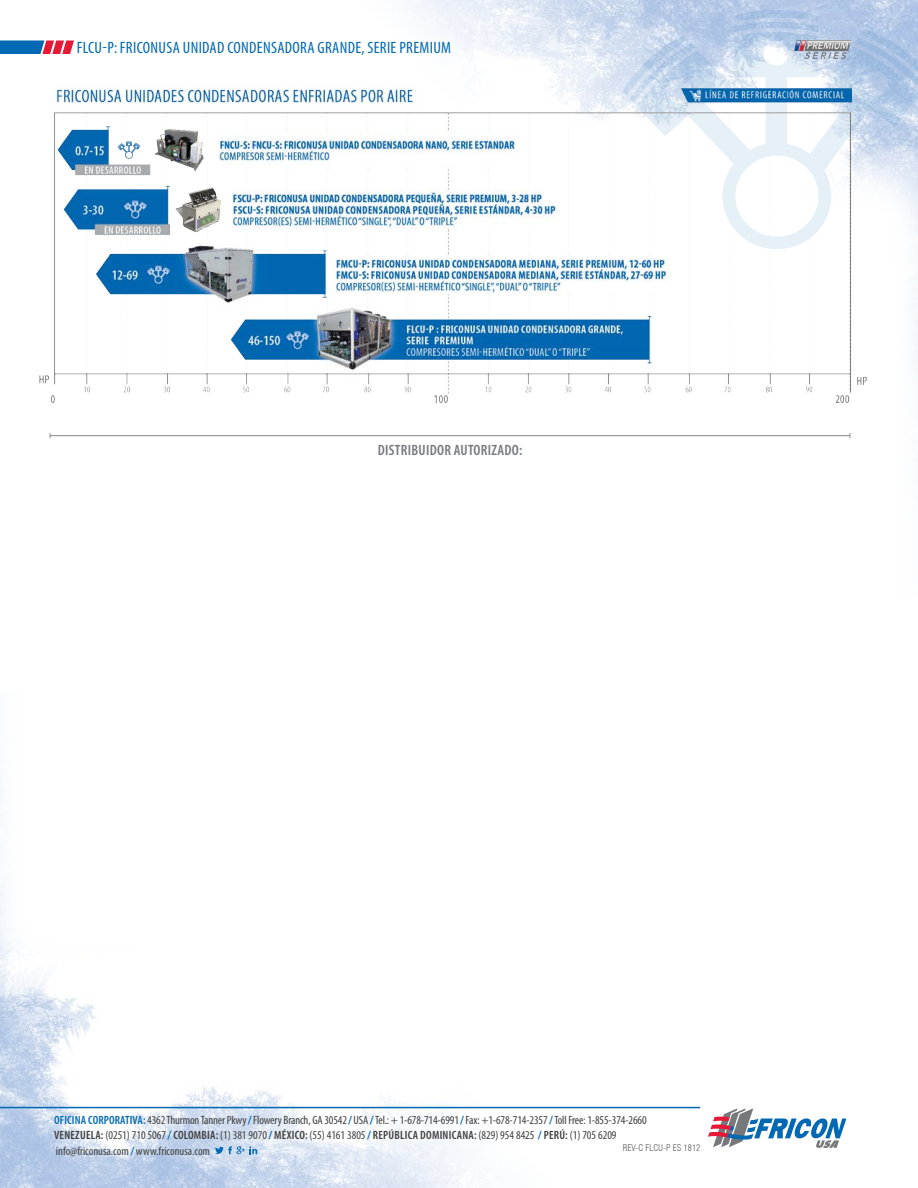
<style>
.page{position:relative;width:918px;height:1188px;background:#fff}
.page>*{position:absolute;margin:0;border:0;box-sizing:border-box;transform-origin:0 0}
.Model_Name_1{font:condensed 16.5px "Myriad Pro";letter-spacing:.02em;color:#0168b3}
.MAIN{font:600 condensed 15px "Myriad Pro";letter-spacing:.02em;color:#76787b}
.t1{font:condensed 12px/15.3px "Myriad Pro";letter-spacing:-.01em;color:#3e3e3f}
.t2{font:300 condensed 9px "Swiss 721 BT";color:#57585a}
.s1{font-weight:600;color:#0168b3}
.s2{font-weight:700;color:#0168b3}
.s3{font-weight:600}
</style>
<div class="page">
<img style="left:408px;top:0;width:510px;height:87px">
<img style="left:0;top:1003px;width:701px;height:185px">
<svg style="left:623px;top:8px;width:295px;height:227px;background:#c4d5eb"></svg>
<svg style="left:708px;top:1108px;width:138px;height:40px"></svg>
<hr style="left:0;top:1107px;width:700px;height:1px;background:#0168b3">
<svg style="left:215px;top:1146px;width:42px;height:8px"></svg>
<div style="left:65px;top:29px;width:398px;height:39px;background:#fff"></div>
<svg style="left:0;top:40px;width:74px;height:14px"></svg>
<img style="left:795px;top:41px;width:55px;height:19px">
<hr style="left:50px;top:435px;width:800px;height:1px;background:#939598">
<img style="left:39px;top:87px;width:833px;height:316px">
<p class="Model_Name_1" style="left:77px;top:38px;width:376px">FLCU-P: FRICONUSA UNIDAD CONDENSADORA GRANDE, SERIE PREMIUM</p>
<p class="MAIN" style="left:378px;top:441px;width:146px">DISTRIBUIDOR AUTORIZADO:</p>
<p class="t1" style="left:54px;top:1112px;width:594px"><span class="s1">OFICINA CORPORATIVA:</span>4362 Thurmon Tanner Pkwy<span class="s2">/</span> Flowery Branch, GA 30542 <span class="s2">/</span> USA <span class="s2">/</span> Tel.: + 1-678-714-6991 <span class="s2">/</span> Fax: +1-678-714-2357 <span class="s2">/</span> Toll Free: 1-855-374-2660<br><span class="s3">VENEZUELA:</span> (0251) 710 5067 <span class="s2">/</span> <span class="s3">COLOMBIA:</span> (1) 381 9070 <span class="s2">/</span> <span class="s3">MÉXICO:</span> (55) 4161 3805 <span class="s2">/</span> <span class="s3">REPÚBLICA DOMINICANA:</span> (829) 954 8425 <span class="s2">/</span> <span class="s3">PERÚ:</span> (1) 705 6209 info@friconusa.com <span class="s2">/</span> www.friconusa.com</p>
<p class="t2" style="left:623px;top:1142px;width:79px">REV-C FLCU-P ES 1812</p>
</div>
